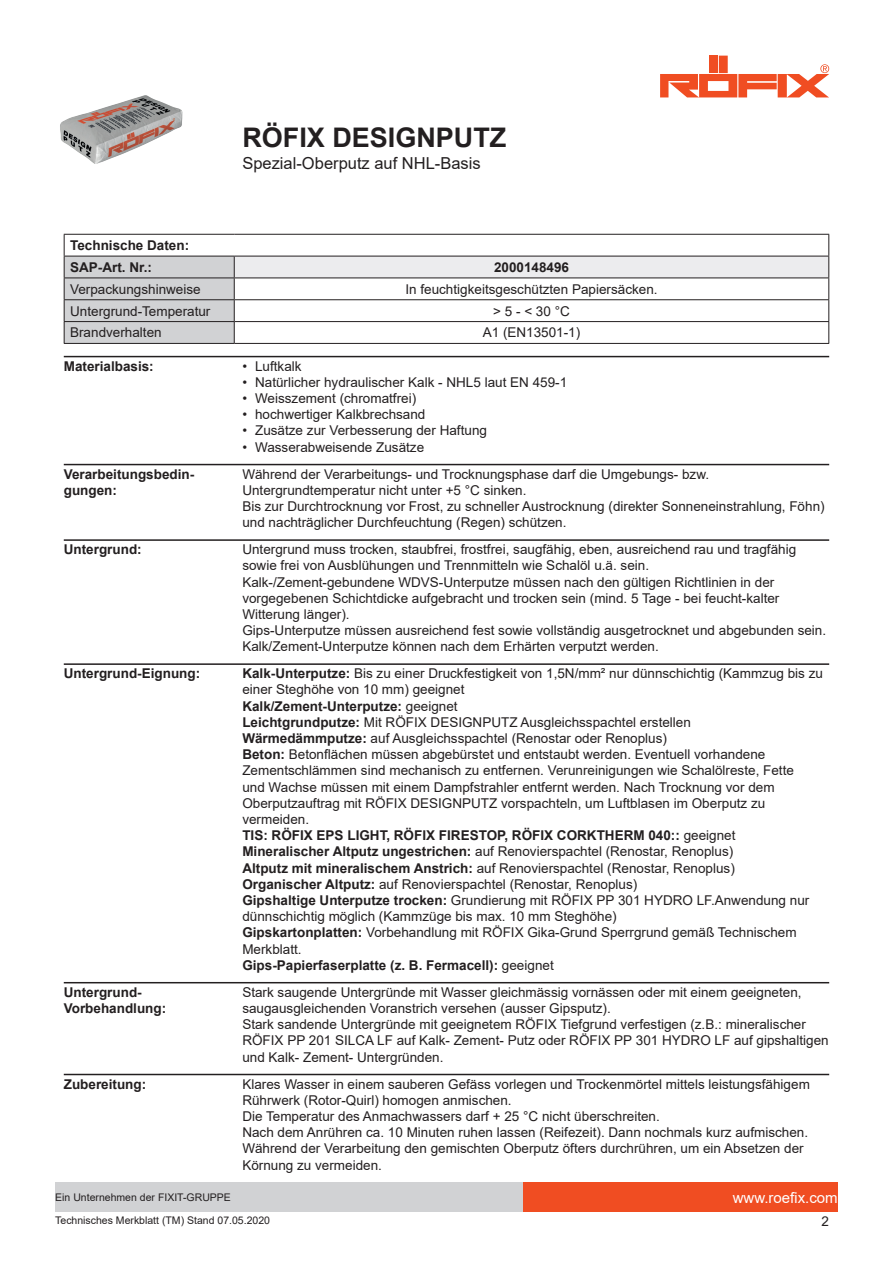
<style>
.page{position:relative;width:893px;height:1263px;background:#fff}
.page>*{position:absolute;margin:0;border:0;box-sizing:border-box;transform-origin:0 0}
.t1{font:700 27px "Arial";color:#231f20}
.t2{font:16.5px "Arial";color:#231f20}
.t3{font:15px "Arial";color:#fff}
.t4{font:13.5px/16.2px "Arial";color:#231f20}
.t5{font:700 13.5px/16.2px "Arial";color:#231f20}
.t6{font:10.5px "Arial";color:#231f20}
.s1{font-weight:700}
</style>
<div class="page">
<img style="left:60px;top:95px;width:122px;height:69px">
<div style="left:719px;top:56px;width:9px;height:17px;background:#f04d22"></div>
<div style="left:709px;top:56px;width:9px;height:17px;background:#f04d22"></div>
<svg style="left:660px;top:64px;width:169px;height:33px"></svg>
<div style="left:523px;top:1182px;width:315px;height:30px;background:#f04d22"></div>
<div style="left:55px;top:1182px;width:468px;height:30px;background:#d1d2d4"></div>
<div style="left:234px;top:256px;width:595px;height:22px;background:#ececee"></div>
<hr style="left:64px;top:234px;width:170px;height:1px;background:#231f20">
<hr style="left:234px;top:234px;width:595px;height:1px;background:#231f20">
<hr style="left:234px;top:256px;width:595px;height:1px;background:#231f20">
<hr style="left:234px;top:278px;width:595px;height:1px;background:#231f20">
<hr style="left:234px;top:299px;width:595px;height:1px;background:#231f20">
<hr style="left:234px;top:321px;width:595px;height:1px;background:#231f20">
<svg style="left:64px;top:235px;width:171px;height:108px"></svg>
<svg style="left:828px;top:235px;width:1px;height:108px"></svg>
<hr style="left:64px;top:343px;width:170px;height:1px;background:#231f20">
<hr style="left:234px;top:343px;width:595px;height:1px;background:#231f20">
<hr style="left:64px;top:356px;width:765px;height:1px;background:#231f20">
<hr style="left:64px;top:464px;width:765px;height:1px;background:#231f20">
<hr style="left:64px;top:539px;width:765px;height:2px;background:#231f20">
<hr style="left:64px;top:663px;width:765px;height:2px;background:#231f20">
<hr style="left:64px;top:982px;width:765px;height:1px;background:#231f20">
<hr style="left:64px;top:1074px;width:765px;height:1px;background:#231f20">
<p class="t5" style="left:70px;top:235px;width:121px;line-height:21.9px">Technische Daten:<br>SAP-Art. Nr.:</p>
<h1 class="t1" style="left:242px;top:119px;width:266px">RÖFIX DESIGNPUTZ</h1>
<p class="t2" style="left:242px;top:152px;width:240px">Spezial-Oberputz auf NHL-Basis</p>
<p class="t5" style="left:494px;top:259px;width:77px">2000148496</p>
<p class="t4" style="left:70px;top:281px;width:132px">Verpackungshinweise</p>
<p class="t4" style="left:405px;top:281px;width:254px">In feuchtigkeitsgeschützten Papiersäcken.</p>
<p class="t4" style="left:70px;top:303px;width:142px">Untergrund-Temperatur</p>
<p class="t4" style="left:493px;top:303px;width:78px">&gt; 5 - &lt; 30 °C</p>
<p class="t4" style="left:70px;top:324px;width:93px">Brandverhalten</p>
<p class="t4" style="left:483px;top:324px;width:99px">A1 (EN13501-1)</p>
<p class="t5" style="left:64px;top:358px;width:92px">Materialbasis:</p>
<p class="t4" style="left:242px;top:358px;width:61px">• Luftkalk</p>
<p class="t4" style="left:242px;top:374px;width:326px">• Natürlicher hydraulischer Kalk - NHL5 laut EN 459-1</p>
<p class="t4" style="left:242px;top:390px;width:175px">• Weisszement (chromatfrei)</p>
<p class="t4" style="left:242px;top:406px;width:185px">• hochwertiger Kalkbrechsand</p>
<p class="t4" style="left:242px;top:422px;width:246px">• Zusätze zur Verbesserung der Haftung</p>
<p class="t4" style="left:242px;top:439px;width:183px">• Wasserabweisende Zusätze</p>
<p class="t5" style="left:64px;top:466px;width:132px">Verarbeitungsbedin&shy;gungen:</p>
<p class="t4" style="left:242px;top:466px;width:584px">Während der Verarbeitungs- und Trocknungsphase darf die Umgebungs- bzw.<br>Untergrundtemperatur nicht unter +5 °C sinken.<br>Bis zur Durchtrocknung vor Frost, zu schneller Austrocknung (direkter Sonneneinstrahlung, Föhn) und nachträglicher Durchfeuchtung (Regen) schützen.</p>
<p class="t5" style="left:64px;top:541px;width:79px">Untergrund:</p>
<p class="t4" style="left:242px;top:541px;width:585px">Untergrund muss trocken, staubfrei, frostfrei, saugfähig, eben, ausreichend rau und tragfähig sowie frei von Ausblühungen und Trennmitteln wie Schalöl u.ä. sein.<br>Kalk-/Zement-gebundene WDVS-Unterputze müssen nach den gültigen Richtlinien in der vorgegebenen Schichtdicke aufgebracht und trocken sein (mind. 5 Tage - bei feucht-kalter Witterung länger).<br>Gips-Unterputze müssen ausreichend fest sowie vollständig ausgetrocknet und abgebunden sein.<br>Kalk/Zement-Unterputze können nach dem Erhärten verputzt werden.</p>
<p class="t5" style="left:64px;top:665px;width:138px">Untergrund-Eignung:</p>
<p class="t4" style="left:242px;top:665px;width:582px"><span class="s1">Kalk-Unterputze:</span> Bis zu einer Druckfestigkeit von 1,5N/mm² nur dünnschichtig (Kammzug bis zu einer Steghöhe von 10 mm) geeignet<br><span class="s1">Kalk/Zement-Unterputze:</span> geeignet<br><span class="s1">Leichtgrundputze:</span> Mit RÖFIX DESIGNPUTZ Ausgleichsspachtel erstellen<br><span class="s1">Wärmedämmputze:</span> auf Ausgleichsspachtel (Renostar oder Renoplus)<br><span class="s1">Beton:</span> Betonflächen müssen abgebürstet und entstaubt werden. Eventuell vorhandene Zementschlämmen sind mechanisch zu entfernen. Verunreinigungen wie Schalölreste, Fette<br>und Wachse müssen mit einem Dampfstrahler entfernt werden. Nach Trocknung vor dem Oberputzauftrag mit RÖFIX DESIGNPUTZ vorspachteln, um Luftblasen im Oberputz zu vermeiden.<br><span class="s1">TIS: RÖFIX EPS LIGHT, RÖFIX FIRESTOP, RÖFIX CORKTHERM 040::</span> geeignet <span class="s1">Mineralischer Altputz ungestrichen:</span> auf Renovierspachtel (Renostar, Renoplus)<br><span class="s1">Altputz mit mineralischem Anstrich:</span> auf Renovierspachtel (Renostar, Renoplus)<br><span class="s1">Organischer Altputz:</span> auf Renovierspachtel (Renostar, Renoplus)<br><span class="s1">Gipshaltige Unterputze trocken:</span> Grundierung mit RÖFIX PP 301 HYDRO LF.Anwendung nur dünnschichtig möglich (Kammzüge bis max. 10 mm Steghöhe)<br><span class="s1">Gipskartonplatten:</span> Vorbehandlung mit RÖFIX Gika-Grund Sperrgrund gemäß Technischem Merkblatt.<br><span class="s1">Gips-Papierfaserplatte (z. B. Fermacell):</span> geeignet</p>
<p class="t5" style="left:64px;top:984px;width:104px">Untergrund-<br>Vorbehandlung:</p>
<p class="t4" style="left:242px;top:984px;width:588px">Stark saugende Untergründe mit Wasser gleichmässig vornässen oder mit einem geeigneten, saugausgleichenden Voranstrich versehen (ausser Gipsputz).<br>Stark sandende Untergründe mit geeignetem RÖFIX Tiefgrund verfestigen (z.B.: mineralischer RÖFIX PP 201 SILCA LF auf Kalk- Zement- Putz oder RÖFIX PP 301 HYDRO LF auf gipshaltigen und Kalk- Zement- Untergründen.</p>
<p class="t5" style="left:64px;top:1076px;width:84px">Zubereitung:</p>
<p class="t4" style="left:242px;top:1076px;width:569px">Klares Wasser in einem sauberen Gefäss vorlegen und Trockenmörtel mittels leistungsfähigem Rührwerk (Rotor-Quirl) homogen anmischen.<br>Die Temperatur des Anmachwassers darf + 25 °C nicht überschreiten.<br>Nach dem Anrühren ca. 10 Minuten ruhen lassen (Reifezeit). Dann nochmals kurz aufmischen.<br>Während der Verarbeitung den gemischten Oberputz öfters durchrühren, um ein Absetzen der Körnung zu vermeiden.</p>
<p class="t6" style="left:55px;top:1190px;width:177px">Ein Unternehmen der FIXIT-GRUPPE</p>
<p class="t3" style="left:733px;top:1187px;width:107px">www.roefix.com</p>
<p class="t6" style="left:55px;top:1213px;width:216px">Technisches Merkblatt (TM) Stand 07.05.2020</p>
<p class="t4" style="left:821px;top:1213px;width:9px">2</p>
</div>
